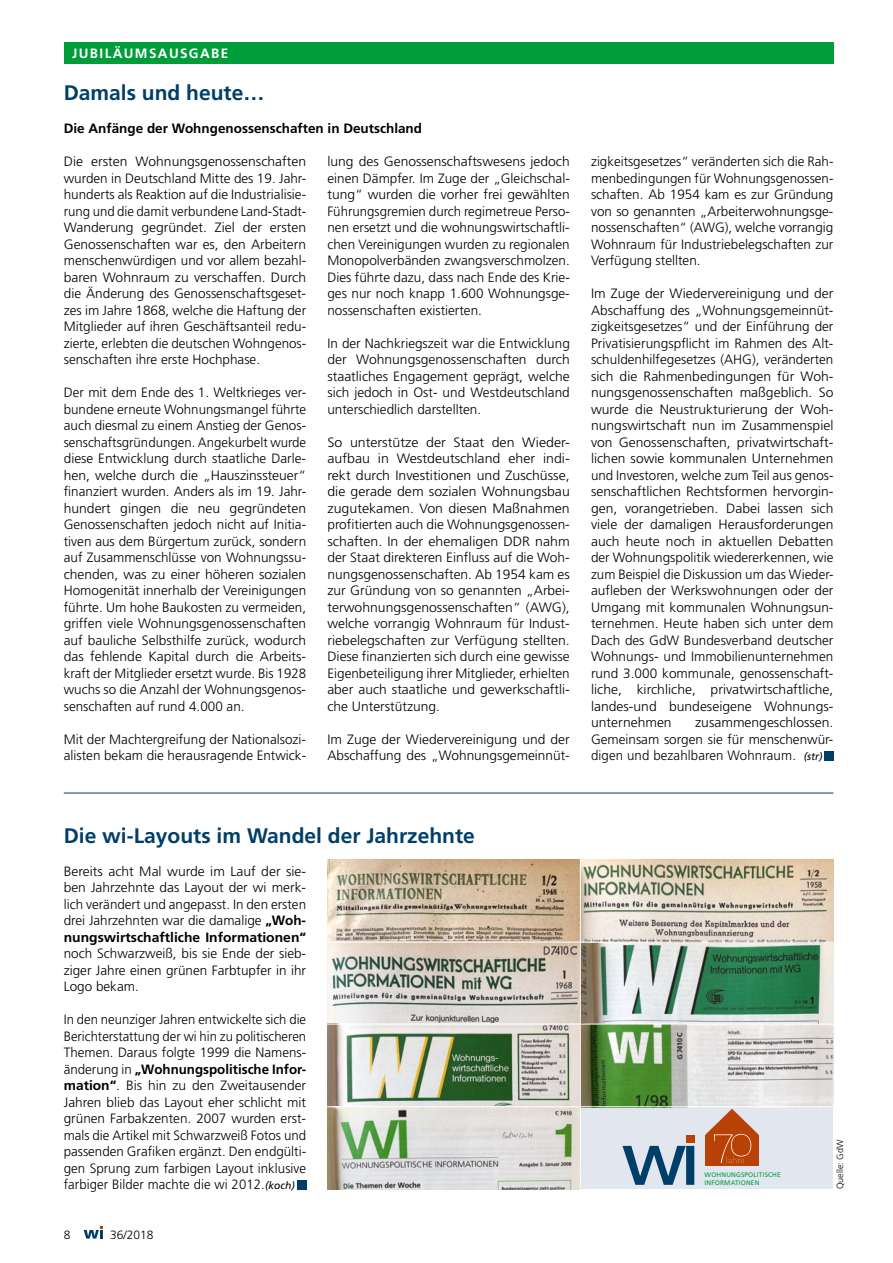
<style>
.page{position:relative;width:893px;height:1263px;background:#fff}
.page>*{position:absolute;margin:0;border:0;box-sizing:border-box;transform-origin:0 0}
.t1{font:700 21px "Frutiger";color:#003e6a}
.t2{font:300 13.5px/16.5px "Frutiger";color:#000;text-align:justify}
.t3{font:300 13.5px/16.5px "Frutiger";color:#000;text-align:justify;scale:1.05 1}
.t4{font:700 13.5px "Frutiger";color:#000}
.t5{font:700 13.5px "Frutiger";letter-spacing:.1em;color:#fff}
.t6{font:300 12px "Frutiger";color:#000}
.t7{font:300 9px "Frutiger";color:#000}
.t8{font:6.6px/7.9px "Frutiger";letter-spacing:.02em;color:#009d3a}
.s1{font-weight:400;font-style:italic;font-size:10.5px}
.s2{font-weight:700}
</style>
<div class="page">
<div style="left:64px;top:43px;width:769px;height:21px;background:#009d3a"></div>
<hr style="left:64px;top:793px;width:769px;height:1px;background:#003e6a">
<div style="left:824px;top:751px;width:10px;height:9px;background:#003e6a"></div>
<div style="left:297px;top:1180px;width:9px;height:9px;background:#003e6a"></div>
<img style="left:327px;top:859px;width:253px;height:330px">
<div style="left:580px;top:1106px;width:253px;height:83px;background:#e1e6ef"></div>
<img style="left:581px;top:860px;width:252px;height:246px">
<hr style="left:320px;top:1024px;width:520px;height:1px;background:#fff">
<hr style="left:319px;top:1106px;width:516px;height:1px;background:#fff">
<hr style="left:580px;top:849px;width:1px;height:349px;background:#fff">
<hr style="left:324px;top:942px;width:516px;height:1px;background:#fff">
<svg style="left:622px;top:1146px;width:72px;height:39px"></svg>
<div style="left:686px;top:1135px;width:8px;height:7px;background:#b84206"></div>
<div style="left:705px;top:1135px;width:54px;height:30px;background:#b84206"></div>
<svg style="left:705px;top:1109px;width:54px;height:55px"></svg>
<svg style="left:84px;top:1226px;width:19px;height:12px"></svg>
<p class="t5" style="left:72px;top:46px;width:157px">JUBILÄUMSAUSGABE</p>
<h1 class="t1" style="left:64px;top:81px;width:202px">Damals und heute…</h1>
<p class="t4" style="left:64px;top:121px;width:360px">Die Anfänge der Wohngenossenschaften in Deutschland</p>
<p class="t2" style="left:64px;top:154px;width:244px">Die ersten Wohnungsgenossenschaften wurden in Deutschland Mitte des 19. Jahr&shy;hunderts als Reaktion auf die Industrialisie&shy;rung und die damit verbundene Land-Stadt-Wanderung gegründet. Ziel der ersten Genossenschaften war es, den Arbeitern menschenwürdigen und vor allem bezahl&shy;baren Wohnraum zu verschaffen. Durch die Änderung des Genossenschaftsgeset&shy;zes im Jahre 1868, welche die Haftung der Mitglieder auf ihren Geschäftsanteil redu&shy;zierte, erlebten die deutschen Wohngenos&shy;senschaften ihre erste Hochphase.</p>
<p class="t2" style="left:64px;top:385px;width:244px">Der mit dem Ende des 1. Weltkrieges ver&shy;bundene erneute Wohnungsmangel führte auch diesmal zu einem Anstieg der Genos&shy;senschaftsgründungen. Angekurbelt wurde diese Entwicklung durch staatliche Darle&shy;hen, welche durch die „Hauszinssteuer“ finanziert wurden. Anders als im 19. Jahr&shy;hundert gingen die neu gegründeten Genossenschaften jedoch nicht auf Initia&shy;tiven aus dem Bürgertum zurück, sondern auf Zusammenschlüsse von Wohnungssu&shy;chenden, was zu einer höheren sozialen Homogenität innerhalb der Vereinigungen führte. Um hohe Baukosten zu vermeiden, griffen viele Wohnungsgenossenschaften auf bauliche Selbsthilfe zurück, wodurch das fehlende Kapital durch die Arbeits&shy;kraft der Mitglieder ersetzt wurde. Bis 1928 wuchs so die Anzahl der Wohnungsgenos&shy;senschaften auf rund 4.000 an.</p>
<p class="t2" style="left:64px;top:731px;width:244px">Mit der Machtergreifung der Nationalsozi&shy;alisten bekam die herausragende Entwick-</p>
<p class="t2" style="left:327px;top:154px;width:244px">lung des Genossenschaftswesens jedoch einen Dämpfer. Im Zuge der „Gleichschal&shy;tung“ wurden die vorher frei gewählten Führungsgremien durch regimetreue Perso&shy;nen ersetzt und die wohnungswirtschaftli&shy;chen Vereinigungen wurden zu regionalen Monopolverbänden zwangsverschmolzen.<br>Dies führte dazu, dass nach Ende des Krie&shy;ges nur noch knapp 1.600 Wohnungsge&shy;nossenschaften existierten.</p>
<p class="t2" style="left:327px;top:335px;width:244px">In der Nachkriegszeit war die Entwicklung der Wohnungsgenossenschaften durch staatliches Engagement geprägt, welche sich jedoch in Ost- und Westdeutschland unterschiedlich darstellten.</p>
<p class="t3" style="left:327px;top:434px;width:232px">So unterstütze der Staat den Wieder&shy;aufbau in Westdeutschland eher indi&shy;rekt durch Investitionen und Zuschüsse, die gerade dem sozialen Wohnungsbau zugutekamen. Von diesen Maßnahmen profitierten auch die Wohnungsgenossen&shy;schaften. In der ehemaligen DDR nahm der Staat direkteren Einfluss auf die Woh&shy;nungsgenossenschaften. Ab 1954 kam es zur Gründung von so genannten „Arbei&shy;terwohnungsgenossenschaften“ (AWG), welche vorrangig Wohnraum für Indust&shy;riebelegschaften zur Verfügung stellten.<br>Diese finanzierten sich durch eine gewisse Eigenbeteiligung ihrer Mitglieder, erhielten aber auch staatliche und gewerkschaftli&shy;che Unterstützung.</p>
<p class="t2" style="left:327px;top:731px;width:244px">Im Zuge der Wiedervereinigung und der<br>Abschaffung des „Wohnungsgemeinnüt-</p>
<p class="t2" style="left:591px;top:154px;width:244px">zigkeitsgesetzes“ veränderten sich die Rah&shy;menbedingungen für Wohnungsgenossen&shy;schaften. Ab 1954 kam es zur Gründung von so genannten „Arbeiterwohnungsge&shy;nossenschaften“ (AWG), welche vorrangig Wohnraum für Industriebelegschaften zur Verfügung stellten.</p>
<p class="t2" style="left:591px;top:286px;width:244px">Im Zuge der Wiedervereinigung und der Abschaffung des „Wohnungsgemeinnüt&shy;zigkeitsgesetzes“ und der Einführung der Privatisierungspflicht im Rahmen des Alt&shy;schuldenhilfegesetzes (AHG), veränderten sich die Rahmenbedingungen für Woh&shy;nungsgenossenschaften maßgeblich. So wurde die Neustrukturierung der Woh&shy;nungswirtschaft nun im Zusammenspiel von Genossenschaften, privatwirtschaft&shy;lichen sowie kommunalen Unternehmen und Investoren, welche zum Teil aus genos&shy;senschaftlichen Rechtsformen hervorgin&shy;gen, vorangetrieben. Dabei lassen sich viele der damaligen Herausforderungen auch heute noch in aktuellen Debatten der Wohnungspolitik wiedererkennen, wie zum Beispiel die Diskussion um das Wieder&shy;aufleben der Werkswohnungen oder der Umgang mit kommunalen Wohnungsun&shy;ternehmen. Heute haben sich unter dem Dach des GdW Bundesverband deutscher Wohnungs- und Immobilienunternehmen rund 3.000 kommunale, genossenschaft&shy;liche, kirchliche, privatwirtschaftliche, landes-und bundeseigene Wohnungs&shy;unternehmen</p>
<p class="t2" style="left:591px;top:715px;width:244px;text-indent:104px">zusammengeschlossen.<br>Gemeinsam sorgen sie für menschenwür&shy;digen und bezahlbaren Wohnraum. <span class="s1">(str)</span></p>
<h1 class="t1" style="left:64px;top:823px;width:413px">Die wi-Layouts im Wandel der Jahrzehnte</h1>
<p class="t2" style="left:64px;top:863px;width:244px">Bereits acht Mal wurde im Lauf der sie&shy;ben Jahrzehnte das Layout der wi merk&shy;lich verändert und angepasst. In den ersten drei Jahrzehnten war die damalige <span class="s2">„Woh&shy;nungswirtschaftliche Informationen“</span></p>
<p class="t2" style="left:64px;top:946px;width:244px">noch Schwarzweiß, bis sie Ende der sieb&shy;ziger Jahre einen grünen Farbtupfer in ihr Logo bekam.</p>
<p class="t2" style="left:64px;top:1012px;width:244px">In den neunziger Jahren entwickelte sich die Berichterstattung der wi hin zu politischeren Themen. Daraus folgte 1999 die Namens&shy;änderung in <span class="s2">„Wohnungspolitische Infor&shy;mation“</span>. Bis hin zu den Zweitausender Jahren blieb das Layout eher schlicht mit grünen Farbakzenten. 2007 wurden erst&shy;mals die Artikel mit Schwarzweiß Fotos und passenden Grafiken ergänzt. Den endgülti&shy;gen Sprung zum farbigen Layout inklusive farbiger Bilder machte die wi 2012.<span class="s1">(koch)</span></p>
<p class="t6" style="left:64px;top:1227px;width:8px">8</p>
<p class="t6" style="left:110px;top:1227px;width:45px">36/2018</p>
<p class="t8" style="left:705px;top:1170px;width:78px">WOHNUNGSPOLITISCHE<br>INFORMATIONEN</p>
<p class="t7" style="left:835px;top:1189px;width:51px;rotate:-90deg">Quelle: GdW</p>
</div>
